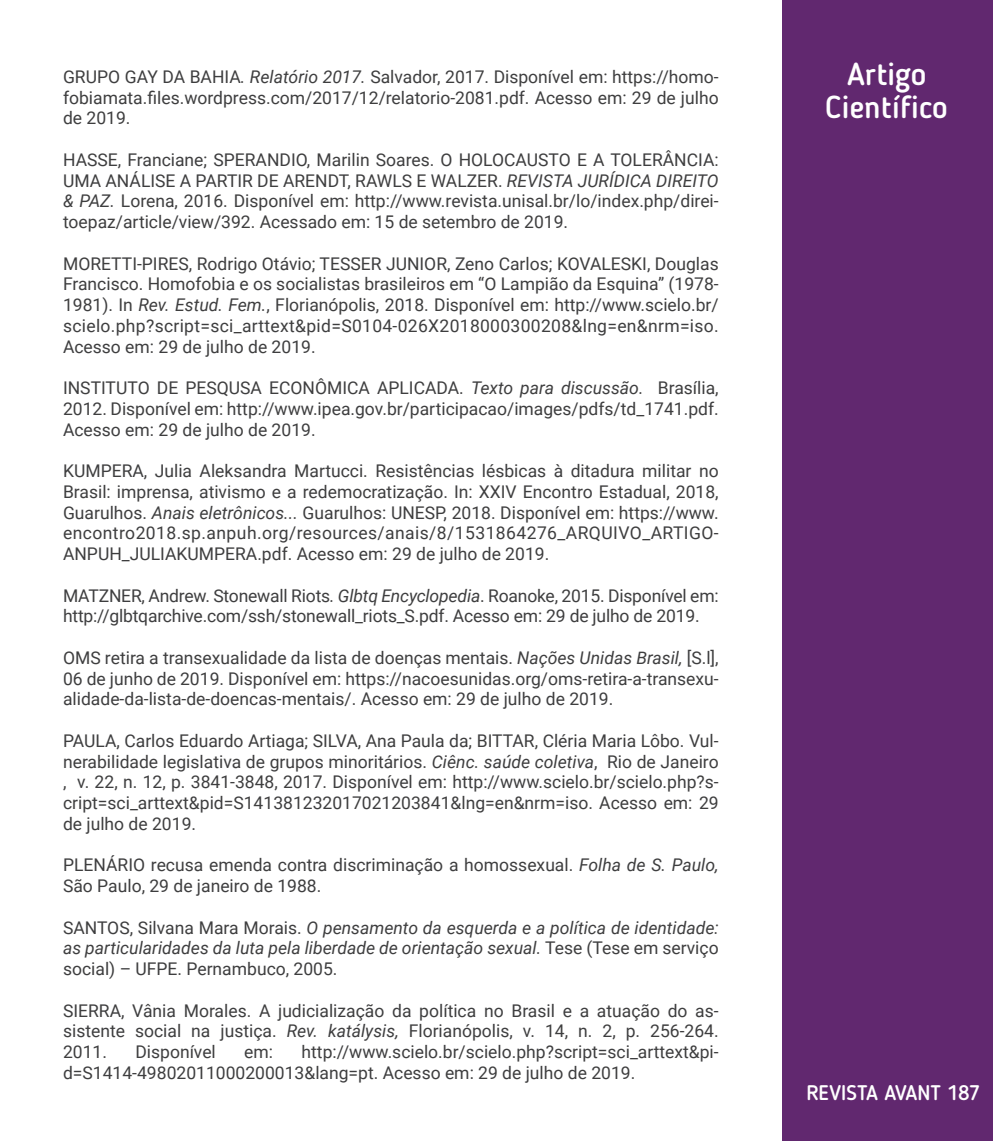
<style>
.page{position:relative;width:993px;height:1141px;background:#fff}
.page>*{position:absolute;margin:0;border:0;box-sizing:border-box;transform-origin:0 0}
.modalidade{font:500 31.5px "Blogger Sans";color:#fff}
.t1{font:500 21px "Blogger Sans";color:#fff}
.resumo{font:17.5px/20.8px "Roboto";color:#3e3e3f;text-align:justify}
.resumo-2{font:italic 17.5px/20.8px "Roboto";color:#3e3e3f;text-align:justify}
.s1{font-style:italic}
.s2{font-style:normal}
</style>
<div class="page">
<div style="left:782px;top:0;width:210px;height:1141px;background:#61286f"></div>
<p class="resumo" style="left:63px;top:66px;width:657px">GRUPO GAY DA BAHIA<span class="s1">. Relatório 2017.</span> Salvador, 2017. Disponível em: https://homo&shy;fobiamata.files.wordpress.com/2017/12/relatorio-2081.pdf. Acesso em: 29 de julho de 2019.</p>
<p class="resumo" style="left:63px;top:149px;width:657px">HASSE, Franciane; SPERANDIO, Marilin Soares. O HOLOCAUSTO E A TOLERÂNCIA:<br>UMA ANÁLISE A PARTIR DE ARENDT, RAWLS E WALZER. <span class="s1">REVISTA JURÍDICA DIREITO &amp; PAZ.</span> Lorena, 2016. Disponível em: http://www.revista.unisal.br/lo/index.php/direi&shy;toepaz/article/view/392. Acessado em: 15 de setembro de 2019.</p>
<p class="resumo" style="left:63px;top:252px;width:657px">MORETTI-PIRES, Rodrigo Otávio; TESSER JUNIOR, Zeno Carlos; KOVALESKI, Douglas Francisco. Homofobia e os socialistas brasileiros em “O Lampião da Esquina” (1978- 1981). In <span class="s1">Rev. Estud. Fem.</span>, Florianópolis, 2018. Disponível em: http://www.scielo.br/ scielo.php?script=sci_arttext&amp;pid=S0104-026X2018000300208&amp;lng=en&amp;nrm=iso.<br>Acesso em: 29 de julho de 2019.</p>
<p class="resumo" style="left:63px;top:377px;width:657px">INSTITUTO DE PESQUSA ECONÔMICA APLICADA. <span class="s1">Texto para discussão.</span> Brasília, 2012. Disponível em: http://www.ipea.gov.br/participacao/images/pdfs/td_1741.pdf.<br>Acesso em: 29 de julho de 2019.</p>
<p class="resumo" style="left:63px;top:460px;width:657px">KUMPERA, Julia Aleksandra Martucci. Resistências lésbicas à ditadura militar no Brasil: imprensa, ativismo e a redemocratização. In: XXIV Encontro Estadual, 2018, Guarulhos. <span class="s1">Anais eletrônicos...</span> Guarulhos: UNESP, 2018. Disponível em: https://www. encontro2018.sp.anpuh.org/resources/anais/8/1531864276_ARQUIVO_ARTIGO-ANPUH_JULIAKUMPERA.pdf. Acesso em: 29 de julho de 2019.</p>
<p class="resumo" style="left:63px;top:584px;width:657px">MATZNER, Andrew. Stonewall Riots<span class="s1">. Glbtq Encyclopedia</span>. Roanoke, 2015. Disponível em: http://glbtqarchive.com/ssh/stonewall_riots_S.pdf. Acesso em: 29 de julho de 2019.</p>
<p class="resumo" style="left:63px;top:647px;width:657px">OMS retira a transexualidade da lista de doenças mentais. <span class="s1">Nações Unidas Brasil,</span> [S.l], 06 de junho de 2019. Disponível em: https://nacoesunidas.org/oms-retira-a-transexu&shy;alidade-da-lista-de-doencas-mentais/. Acesso em: 29 de julho de 2019.</p>
<p class="resumo" style="left:63px;top:730px;width:657px">PAULA, Carlos Eduardo Artiaga; SILVA, Ana Paula da; BITTAR, Cléria Maria Lôbo. Vul&shy;nerabilidade legislativa de grupos minoritários. <span class="s1">Ciênc. saúde coletiva</span>, Rio de Janeiro , v. 22, n. 12, p. 3841-3848, 2017. Disponível em: http://www.scielo.br/scielo.php?s&shy;cript=sci_arttext&amp;pid=S141381232017021203841&amp;lng=en&amp;nrm=iso. Acesso em: 29 de julho de 2019.</p>
<p class="resumo" style="left:63px;top:854px;width:657px">PLENÁRIO recusa emenda contra discriminação a homossexual. <span class="s1">Folha de S. Paulo,<br></span>São Paulo, 29 de janeiro de 1988.</p>
<p class="resumo-2" style="left:63px;top:916px;width:657px"><span class="s2">SANTOS, Silvana Mara Morais.</span> O pensamento da esquerda e a política de identidade: as particularidades da luta pela liberdade de orientação sexual. <span class="s2">Tese (Tese em serviço social) – UFPE. Pernambuco, 2005.</span></p>
<p class="resumo" style="left:63px;top:999px;width:657px">SIERRA, Vânia Morales. A judicialização da política no Brasil e a atuação do as&shy;sistente social na justiça. <span class="s1">Rev. katálysis,</span> Florianópolis, v. 14, n. 2, p. 256-264.<br>2011.</p>
<p class="resumo" style="left:63px;top:1041px;width:657px;text-indent:238px">http://www.scielo.br/scielo.php?script=sci_arttext&amp;pi&shy;d=S1414-49802011000200013&amp;lang=pt. Acesso em: 29 de julho de 2019.</p>
<p class="resumo" style="left:135px;top:1041px;width:82px">Disponível</p>
<p class="resumo" style="left:244px;top:1041px;width:30px">em:</p>
<p class="modalidade" style="left:846px;top:55px;width:81px">Artigo</p>
<p class="modalidade" style="left:825px;top:89px;width:124px">Científico</p>
<h1 class="modalidade" style="left:813px;top:57px;width:150px">Modalidade</h1>
<p class="t1" style="left:806px;top:1080px;width:175px">REVISTA AVANT 187</p>
</div>
